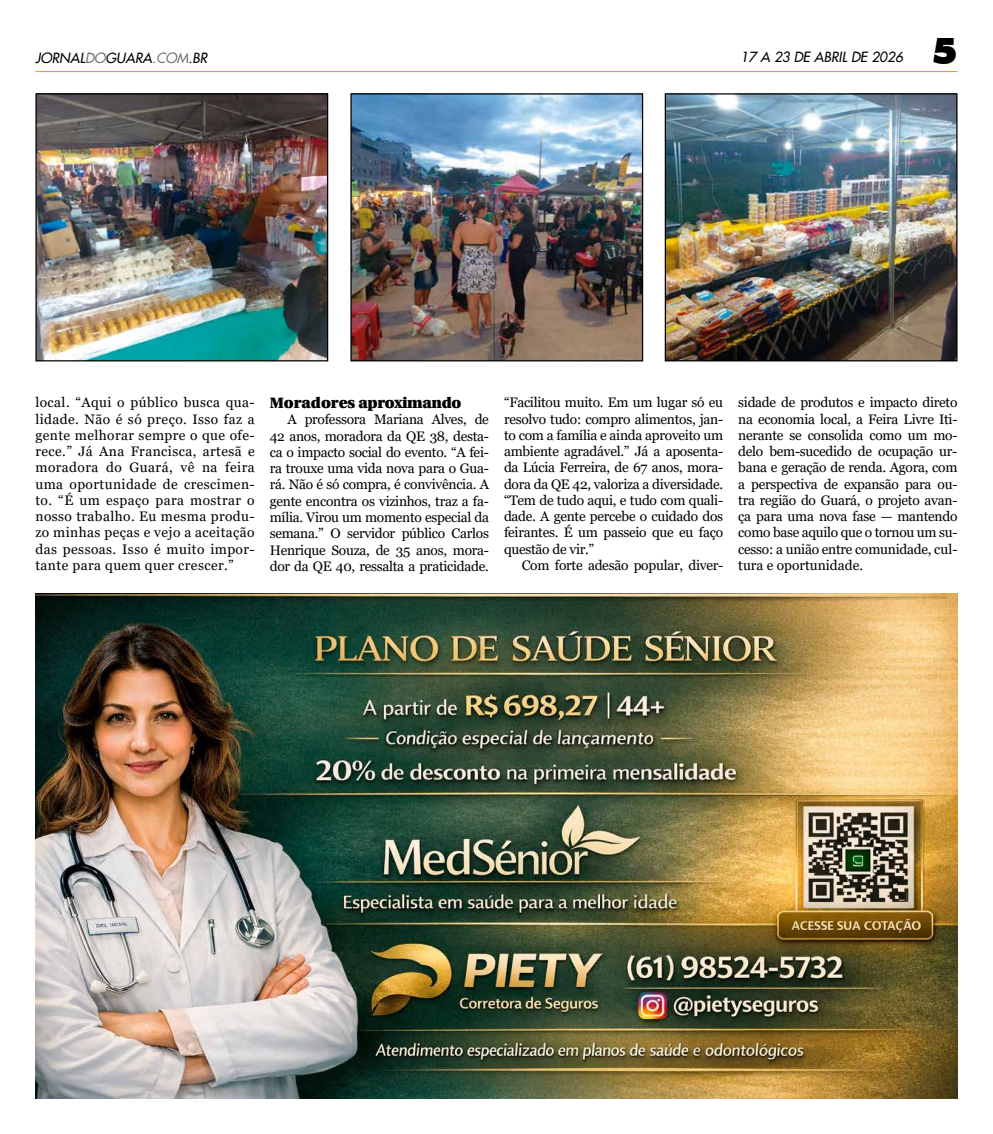
<style>
.page{position:relative;width:993px;height:1134px;background:#fff}
.page>*{position:absolute;margin:0;border:0;box-sizing:border-box;transform-origin:0 0}
.t1{font:900 37px "Futura BT";color:#000}
.t2{font:900 15px "Utopia";letter-spacing:-.02em;color:#000}
.t3{font:13.75px/16.2px "Georgia";letter-spacing:-.02em;color:#000;text-align:justify}
.t4{font:italic 13.75px "Futura 2";color:#000}
.s1{color:#727277}
</style>
<div class="page">
<hr style="left:35px;top:71px;width:922px;height:1px;background:#f19800">
<img style="left:35px;top:594px;width:922px;height:504px">
<img style="left:37px;top:95px;width:289px;height:264px">
<div style="left:35px;top:93px;width:293px;height:268px;border:1px solid #000"></div>
<img style="left:352px;top:95px;width:289px;height:264px">
<div style="left:350px;top:93px;width:293px;height:268px;border:1px solid #000"></div>
<img style="left:666px;top:95px;width:289px;height:264px">
<div style="left:664px;top:93px;width:293px;height:268px;border:1px solid #000"></div>
<p class="t4" style="left:35px;top:49px;width:173px">JORNAL<span class="s1">DO</span>GUARA<span class="s1">.COM</span>.BR</p>
<p class="t4" style="left:740px;top:47px;width:164px">17 A 23 DE ABRIL DE 2026</p>
<h1 class="t1" style="left:931px;top:28px;width:27px">5</h1>
<p class="t3" style="left:35px;top:395px;width:221px">local. “Aqui o público busca qua&shy;lidade. Não é só preço. Isso faz a gente melhorar sempre o que ofe&shy;rece.” Já Ana Francisca, artesã e moradora do Guará, vê na feira uma oportunidade de crescimen&shy;to. “É um espaço para mostrar o nosso trabalho. Eu mesma produ&shy;zo minhas peças e vejo a aceitação das pessoas. Isso é muito impor&shy;tante para quem quer crescer.”</p>
<p class="t2" style="left:269px;top:394px;width:193px">Moradores aproximando</p>
<p class="t3" style="left:270px;top:412px;width:221px;text-indent:18px">A professora Mariana Alves, de 42 anos, moradora da QE 38, desta&shy;ca o impacto social do evento. “A fei&shy;ra trouxe uma vida nova para o Gua&shy;rá. Não é só compra, é convivência. A gente encontra os vizinhos, traz a fa&shy;mília. Virou um momento especial da semana.” O servidor público Carlos Henrique Souza, de 35 anos, mora&shy;dor da QE 40, ressalta a praticidade.</p>
<p class="t3" style="left:504px;top:395px;width:221px">“Facilitou muito. Em um lugar só eu resolvo tudo: compro alimentos, jan&shy;to com a família e ainda aproveito um ambiente agradável.” Já a aposenta&shy;da Lúcia Ferreira, de 67 anos, mora&shy;dora da QE 42, valoriza a diversidade. “Tem de tudo aqui, e tudo com quali&shy;dade. A gente percebe o cuidado dos feirantes. É um passeio que eu faço questão de vir.”</p>
<p class="t3" style="left:521px;top:557px;width:203px">Com forte adesão popular, diver-</p>
<p class="t3" style="left:738px;top:395px;width:221px">sidade de produtos e impacto direto na economia local, a Feira Livre Iti&shy;nerante se consolida como um mo&shy;delo bem-sucedido de ocupação ur&shy;bana e geração de renda. Agora, com a perspectiva de expansão para ou&shy;tra região do Guará, o projeto avan&shy;ça para uma nova fase — mantendo como base aquilo que o tornou um su&shy;cesso: a união entre comunidade, cul&shy;tura e oportunidade.</p>
</div>
